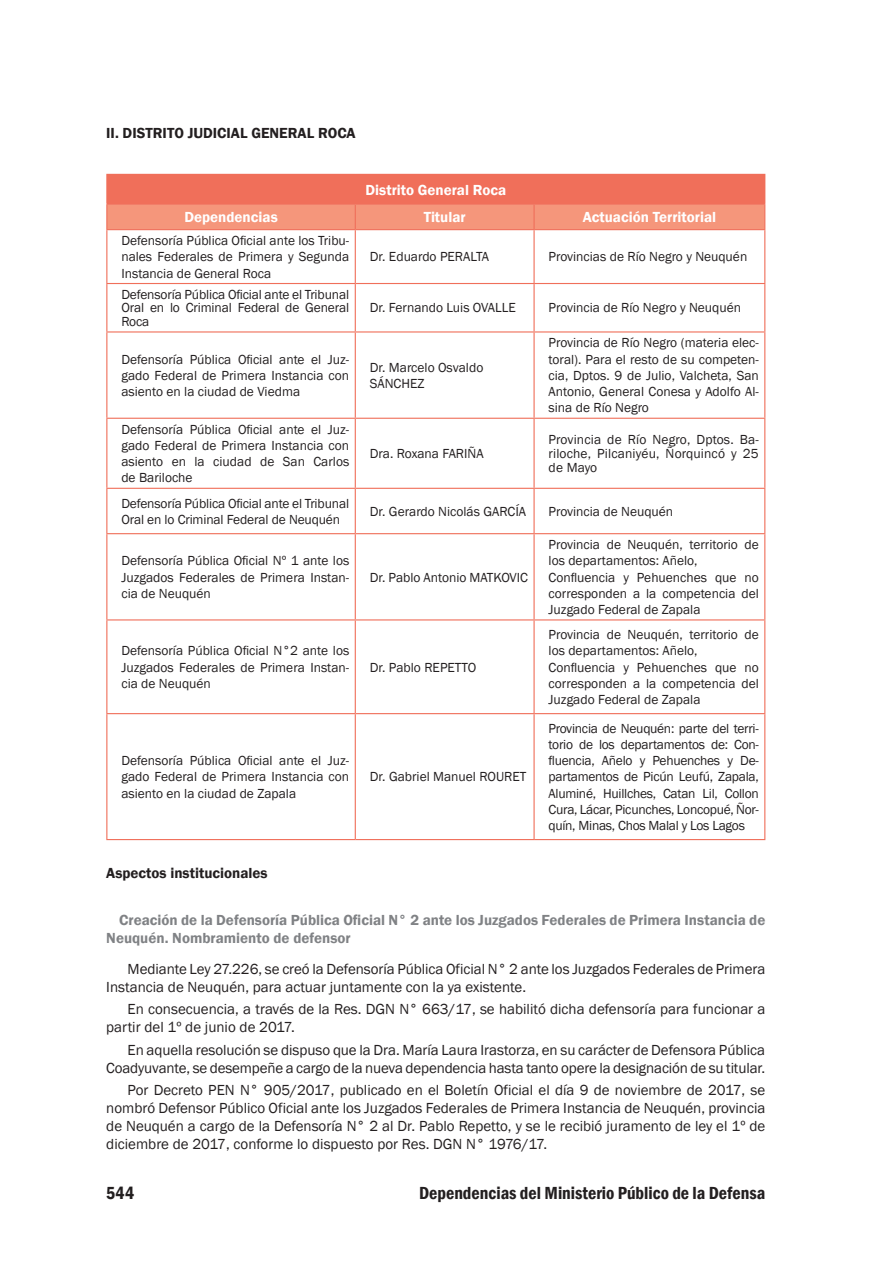
<style>
.page{position:relative;width:893px;height:1263px;background:#fff}
.page>*{position:absolute;margin:0;border:0;box-sizing:border-box;transform-origin:0 0}
.t1{font:600 condensed 18px "Franklin Gothic";color:#231f20}
.t2{font:15px/18px "Franklin Gothic";letter-spacing:-.005em;color:#231f20}
.t3{font:600 15px/18px "Franklin Gothic";color:#808285}
.t4{font:600 15px "Franklin Gothic";color:#fff}
.t5{font:600 15px "Franklin Gothic";color:#231f20}
.t6{font:13.5px/16.2px "Franklin Gothic";color:#231f20;text-align:justify}
</style>
<div class="page">
<hr style="left:106px;top:174px;width:249px;height:1px;background:#f06f5a">
<hr style="left:355px;top:174px;width:179px;height:1px;background:#f06f5a">
<hr style="left:534px;top:174px;width:231px;height:1px;background:#f06f5a">
<svg style="left:106px;top:175px;width:659px;height:54px;background:#f28068"></svg>
<hr style="left:106px;top:229px;width:249px;height:1px;background:#f06f5a">
<hr style="left:355px;top:229px;width:179px;height:1px;background:#f06f5a">
<hr style="left:534px;top:229px;width:231px;height:1px;background:#f06f5a">
<hr style="left:106px;top:230px;width:1px;height:53px;background:#f06f5a">
<hr style="left:355px;top:230px;width:1px;height:53px;background:#f06f5a">
<hr style="left:533px;top:230px;width:2px;height:53px;background:#f06f5a">
<hr style="left:764px;top:230px;width:1px;height:53px;background:#f06f5a">
<hr style="left:106px;top:283px;width:249px;height:1px;background:#f06f5a">
<hr style="left:106px;top:284px;width:1px;height:47px;background:#f06f5a">
<hr style="left:355px;top:283px;width:179px;height:1px;background:#f06f5a">
<hr style="left:355px;top:284px;width:1px;height:47px;background:#f06f5a">
<hr style="left:534px;top:283px;width:231px;height:1px;background:#f06f5a">
<hr style="left:533px;top:284px;width:2px;height:47px;background:#f06f5a">
<hr style="left:764px;top:284px;width:1px;height:47px;background:#f06f5a">
<hr style="left:106px;top:331px;width:249px;height:1px;background:#f06f5a">
<hr style="left:106px;top:332px;width:1px;height:86px;background:#f06f5a">
<hr style="left:355px;top:331px;width:179px;height:1px;background:#f06f5a">
<hr style="left:355px;top:332px;width:1px;height:86px;background:#f06f5a">
<hr style="left:534px;top:331px;width:231px;height:1px;background:#f06f5a">
<hr style="left:533px;top:332px;width:2px;height:86px;background:#f06f5a">
<hr style="left:764px;top:332px;width:1px;height:86px;background:#f06f5a">
<hr style="left:106px;top:418px;width:249px;height:1px;background:#f06f5a">
<hr style="left:106px;top:419px;width:1px;height:69px;background:#f06f5a">
<hr style="left:355px;top:418px;width:179px;height:1px;background:#f06f5a">
<hr style="left:355px;top:419px;width:1px;height:69px;background:#f06f5a">
<hr style="left:534px;top:418px;width:231px;height:1px;background:#f06f5a">
<hr style="left:533px;top:419px;width:2px;height:69px;background:#f06f5a">
<hr style="left:764px;top:419px;width:1px;height:69px;background:#f06f5a">
<hr style="left:106px;top:488px;width:249px;height:1px;background:#f06f5a">
<hr style="left:106px;top:489px;width:1px;height:44px;background:#f06f5a">
<hr style="left:355px;top:488px;width:179px;height:1px;background:#f06f5a">
<hr style="left:355px;top:489px;width:1px;height:44px;background:#f06f5a">
<hr style="left:534px;top:488px;width:231px;height:1px;background:#f06f5a">
<hr style="left:533px;top:489px;width:2px;height:44px;background:#f06f5a">
<hr style="left:764px;top:489px;width:1px;height:44px;background:#f06f5a">
<hr style="left:106px;top:533px;width:249px;height:1px;background:#f06f5a">
<hr style="left:106px;top:534px;width:1px;height:85px;background:#f06f5a">
<hr style="left:355px;top:533px;width:179px;height:1px;background:#f06f5a">
<hr style="left:355px;top:534px;width:1px;height:85px;background:#f06f5a">
<hr style="left:534px;top:533px;width:231px;height:1px;background:#f06f5a">
<hr style="left:533px;top:534px;width:2px;height:85px;background:#f06f5a">
<hr style="left:764px;top:534px;width:1px;height:85px;background:#f06f5a">
<hr style="left:106px;top:620px;width:1px;height:93px;background:#f06f5a">
<hr style="left:355px;top:620px;width:1px;height:93px;background:#f06f5a">
<hr style="left:533px;top:620px;width:2px;height:93px;background:#f06f5a">
<hr style="left:764px;top:620px;width:1px;height:93px;background:#f06f5a">
<hr style="left:106px;top:619px;width:249px;height:1px;background:#f06f5a">
<hr style="left:355px;top:619px;width:179px;height:1px;background:#f06f5a">
<hr style="left:534px;top:619px;width:231px;height:1px;background:#f06f5a">
<hr style="left:106px;top:713px;width:249px;height:1px;background:#f06f5a">
<hr style="left:106px;top:714px;width:1px;height:125px;background:#f06f5a">
<hr style="left:355px;top:713px;width:179px;height:1px;background:#f06f5a">
<hr style="left:355px;top:714px;width:1px;height:125px;background:#f06f5a">
<hr style="left:534px;top:713px;width:231px;height:1px;background:#f06f5a">
<hr style="left:533px;top:714px;width:2px;height:125px;background:#f06f5a">
<hr style="left:764px;top:714px;width:1px;height:125px;background:#f06f5a">
<hr style="left:106px;top:839px;width:249px;height:1px;background:#f06f5a">
<hr style="left:355px;top:839px;width:179px;height:1px;background:#f06f5a">
<hr style="left:534px;top:839px;width:231px;height:1px;background:#f06f5a">
<p class="t5" style="left:106px;top:124px;width:251px">II. DISTRITO JUDICIAL GENERAL ROCA</p>
<p class="t4" style="left:365px;top:180px;width:142px">Distrito General Roca</p>
<p class="t4" style="left:184px;top:208px;width:95px">Dependencias</p>
<p class="t4" style="left:424px;top:208px;width:44px">Titular</p>
<p class="t4" style="left:583px;top:208px;width:135px">Actuación Territorial</p>
<p class="t6" style="left:121px;top:233px;width:229px">Defensoría Pública Oficial ante los Tribu&shy;nales Federales de Primera y Segunda Instancia de General Roca</p>
<p class="t6" style="left:370px;top:249px;width:121px">Dr. Eduardo PERALTA</p>
<p class="t6" style="left:549px;top:249px;width:200px">Provincias de Río Negro y Neuquén</p>
<p class="t6" style="left:121px;top:288px;width:229px;line-height:13.5px">Defensoría Pública Oficial ante el Tribunal Oral en lo Criminal Federal de General Roca</p>
<p class="t6" style="left:370px;top:300px;width:148px">Dr. Fernando Luis OVALLE</p>
<p class="t6" style="left:549px;top:300px;width:194px">Provincia de Río Negro y Neuquén</p>
<p class="t6" style="left:121px;top:351px;width:229px">Defensoría Pública Oficial ante el Juz&shy;gado Federal de Primera Instancia con asiento en la ciudad de Viedma</p>
<p class="t6" style="left:370px;top:359px;width:115px">Dr. Marcelo Osvaldo<br>SÁNCHEZ</p>
<p class="t6" style="left:549px;top:335px;width:212px">Provincia de Río Negro (materia elec&shy;toral). Para el resto de su competen&shy;cia, Dptos. 9 de Julio, Valcheta, San Antonio, General Conesa y Adolfo Al&shy;sina de Río Negro</p>
<p class="t6" style="left:121px;top:421px;width:229px">Defensoría Pública Oficial ante el Juz&shy;gado Federal de Primera Instancia con asiento en la ciudad de San Carlos de Bariloche</p>
<p class="t6" style="left:370px;top:446px;width:115px">Dra. Roxana FARIÑA</p>
<p class="t6" style="left:549px;top:433px;width:212px;line-height:13.5px">Provincia de Río Negro, Dptos. Ba&shy;riloche, Pilcaniyéu, Ñorquincó y 25 de Mayo</p>
<p class="t6" style="left:121px;top:495px;width:229px">Defensoría Pública Oficial ante el Tribunal<br>Oral en lo Criminal Federal de Neuquén</p>
<p class="t6" style="left:370px;top:503px;width:158px">Dr. Gerardo Nicolás GARCÍA</p>
<p class="t6" style="left:549px;top:503px;width:126px">Provincia de Neuquén</p>
<p class="t6" style="left:121px;top:553px;width:229px">Defensoría Pública Oficial Nº 1 ante los Juzgados Federales de Primera Instan&shy;cia de Neuquén</p>
<p class="t6" style="left:549px;top:537px;width:212px;text-align:left">Provincia de Neuquén, territorio de los departamentos: Añelo,<br>Confluencia y Pehuenches que no corresponden a la competencia del<br>Juzgado Federal de Zapala</p>
<p class="t6" style="left:370px;top:569px;width:160px">Dr. Pablo Antonio MATKOVIC</p>
<p class="t6" style="left:121px;top:643px;width:229px">Defensoría Pública Oficial N°2 ante los Juzgados Federales de Primera Instan&shy;cia de Neuquén</p>
<p class="t6" style="left:370px;top:659px;width:108px">Dr. Pablo REPETTO</p>
<p class="t6" style="left:121px;top:753px;width:229px">Defensoría Pública Oficial ante el Juz&shy;gado Federal de Primera Instancia con asiento en la ciudad de Zapala</p>
<p class="t6" style="left:370px;top:769px;width:158px">Dr. Gabriel Manuel ROURET</p>
<p class="t6" style="left:549px;top:627px;width:212px;text-align:left">Provincia de Neuquén, territorio de los departamentos: Añelo,<br>Confluencia y Pehuenches que no corresponden a la competencia del<br>Juzgado Federal de Zapala</p>
<p class="t6" style="left:549px;top:720px;width:212px">Provincia de Neuquén: parte del terri&shy;torio de los departamentos de: Con&shy;fluencia, Añelo y Pehuenches y De&shy;partamentos de Picún Leufú, Zapala, Aluminé, Huillches, Catan Lil, Collon Cura, Lácar, Picunches, Loncopué, Ñor&shy;quín, Minas, Chos Malal y Los Lagos</p>
<p class="t5" style="left:106px;top:863px;width:163px">Aspectos institucionales</p>
<p class="t3" style="left:106px;top:911px;width:661px;text-indent:13px">Creación de la Defensoría Pública Oficial N° 2 ante los Juzgados Federales de Primera Instancia de<br>Neuquén. Nombramiento de defensor</p>
<p class="t2" style="left:106px;top:960px;width:660px;text-indent:21px">Mediante Ley 27.226, se creó la Defensoría Pública Oficial N° 2 ante los Juzgados Federales de Primera<br>Instancia de Neuquén, para actuar juntamente con la ya existente.</p>
<p class="t2" style="left:106px;top:1001px;width:661px;text-indent:21px">En consecuencia, a través de la Res. DGN N° 663/17, se habilitó dicha defensoría para funcionar a partir del 1º de junio de 2017.</p>
<p class="t2" style="left:106px;top:1041px;width:660px;text-align:right">En aquella resolución se dispuso que la Dra. María Laura Irastorza, en su carácter de Defensora Pública<br>Coadyuvante, se desempeñe a cargo de la nueva dependencia hasta tanto opere la designación de su titular.</p>
<p class="t2" style="left:106px;top:1081px;width:661px;text-align:justify;text-indent:21px">Por Decreto PEN N° 905/2017, publicado en el Boletín Oficial el día 9 de noviembre de 2017, se nombró Defensor Público Oficial ante los Juzgados Federales de Primera Instancia de Neuquén, provincia de Neuquén a cargo de la Defensoría N° 2 al Dr. Pablo Repetto, y se le recibió juramento de ley el 1º de diciembre de 2017, conforme lo dispuesto por Res. DGN N° 1976/17.</p>
<h1 class="t1" style="left:106px;top:1181px;width:30px">544</h1>
<h1 class="t1" style="left:419px;top:1181px;width:348px">Dependencias del Ministerio Público de la Defensa</h1>
</div>
